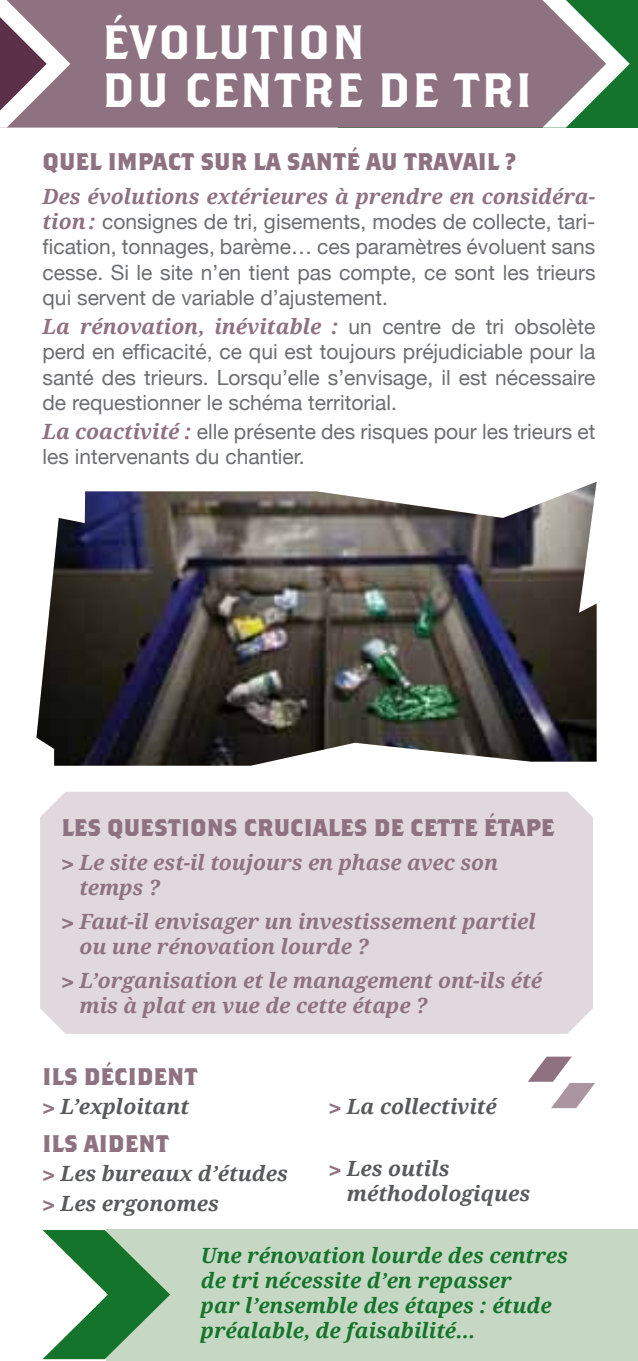
<style>
.page{position:relative;width:638px;height:1361px;background:#fff}
.page>*{position:absolute;margin:0;border:0;box-sizing:border-box;transform-origin:0 0}
.t1{font:48px/48px "Brothers Regular Alternates";letter-spacing:.03em;color:#fff}
.t2{font:700 24px "Brothers";color:#8f7281}
.t3{font:21px/25.2px "Helvetica Neue";color:#6d6e71;text-align:justify}
.t4{font:italic 700 21px/25.2px "Droid Serif";color:#8f7281}
.t5{font:italic 700 21px/25.2px "Droid Serif";color:#14742c}
.t6{font:italic 700 21px/29.4px "Droid Serif";color:#58595b}
.s1{font-family:"Droid Serif";font-weight:700;font-style:italic;color:#8f7281}
.s2{font-family:"Helvetica Neue";font-weight:400;font-style:normal;color:#6d6e71}
.s3{font-family:"Helvetica Neue";font-style:normal}
.s4{font-family:"Helvetica Neue";font-style:normal;color:#8f7281}
</style>
<div class="page">
<div style="left:106px;top:1230px;width:532px;height:131px;background:#c6d8c3"></div>
<div style="left:338px;top:0;width:300px;height:128px;background:#14742c"></div>
<div style="left:70px;top:0;width:472px;height:128px;background:#8f7281"></div>
<svg style="left:542px;top:0;width:88px;height:128px"></svg>
<svg style="left:0;top:0;width:70px;height:128px"></svg>
<img style="left:36px;top:482px;width:560px;height:283px">
<div style="left:40px;top:792px;width:553px;height:242px;background:#e0d8dc"></div>
<svg style="left:43px;top:1230px;width:127px;height:129px"></svg>
<svg style="left:528px;top:1056px;width:67px;height:52px"></svg>
<h1 class="t1" style="left:102px;top:17px;width:432px">ÉVOLUTION<br>DU CENTRE DE TRI</h1>
<p class="t2" style="left:43px;top:147px;width:475px">QUEL IMPACT SUR LA SANTÉ AU TRAVAIL ?</p>
<p class="t4" style="left:43px;top:184px;width:554px">Des évolutions extérieures à prendre en considéra-</p>
<p class="t3" style="left:43px;top:209px;width:554px"><span class="s1">tion:</span> consignes de tri, gisements, modes de collecte, tari&shy;fication, tonnages, barème… ces paramètres évoluent sans cesse. Si le site n’en tient pas compte, ce sont les trieurs qui servent de variable d’ajustement.</p>
<p class="t4" style="left:43px;top:314px;width:554px">La rénovation, inévitable : <span class="s2">un centre de tri obsolète</span></p>
<p class="t3" style="left:43px;top:339px;width:554px">perd en efficacité, ce qui est toujours préjudiciable pour la santé des trieurs. Lorsqu’elle s’envisage, il est nécessaire de requestionner le schéma territorial.</p>
<p class="t3" style="left:43px;top:419px;width:554px"><span class="s1">La coactivité :</span> elle présente des risques pour les trieurs et les intervenants du chantier.</p>
<p class="t2" style="left:61px;top:813px;width:494px">LES QUESTIONS CRUCIALES DE CETTE ÉTAPE</p>
<p class="t4" style="left:79px;top:850px;width:420px;text-indent:-18px"><span class="s3">&gt;</span> Le site est-il toujours en phase avec son temps ?</p>
<p class="t4" style="left:79px;top:909px;width:458px;text-indent:-18px"><span class="s3">&gt;</span> Faut-il envisager un investissement partiel ou une rénovation lourde ?</p>
<p class="t4" style="left:79px;top:967px;width:465px;text-indent:-18px"><span class="s3">&gt;</span> L’organisation et le management ont-ils été mis à plat en vue de cette étape ?</p>
<p class="t2" style="left:43px;top:1061px;width:157px">ILS DÉCIDENT</p>
<p class="t6" style="left:43px;top:1092px;width:148px"><span class="s4">&gt;</span> L’exploitant</p>
<p class="t2" style="left:43px;top:1128px;width:128px">ILS AIDENT</p>
<p class="t6" style="left:43px;top:1159px;width:247px"><span class="s4">&gt;</span> Les bureaux d’études <span class="s4">&gt;</span> Les ergonomes</p>
<p class="t6" style="left:329px;top:1091px;width:170px"><span class="s4">&gt;</span> La collectivité</p>
<p class="t6" style="left:347px;top:1155px;width:185px;line-height:25.2px;text-indent:-18px"><span class="s4">&gt;</span> Les outils méthodologiques</p>
<p class="t5" style="left:201px;top:1242px;width:368px">Une rénovation lourde des centres de tri nécessite d’en repasser<br>par l’ensemble des étapes : étude préalable, de faisabilité...</p>
</div>
